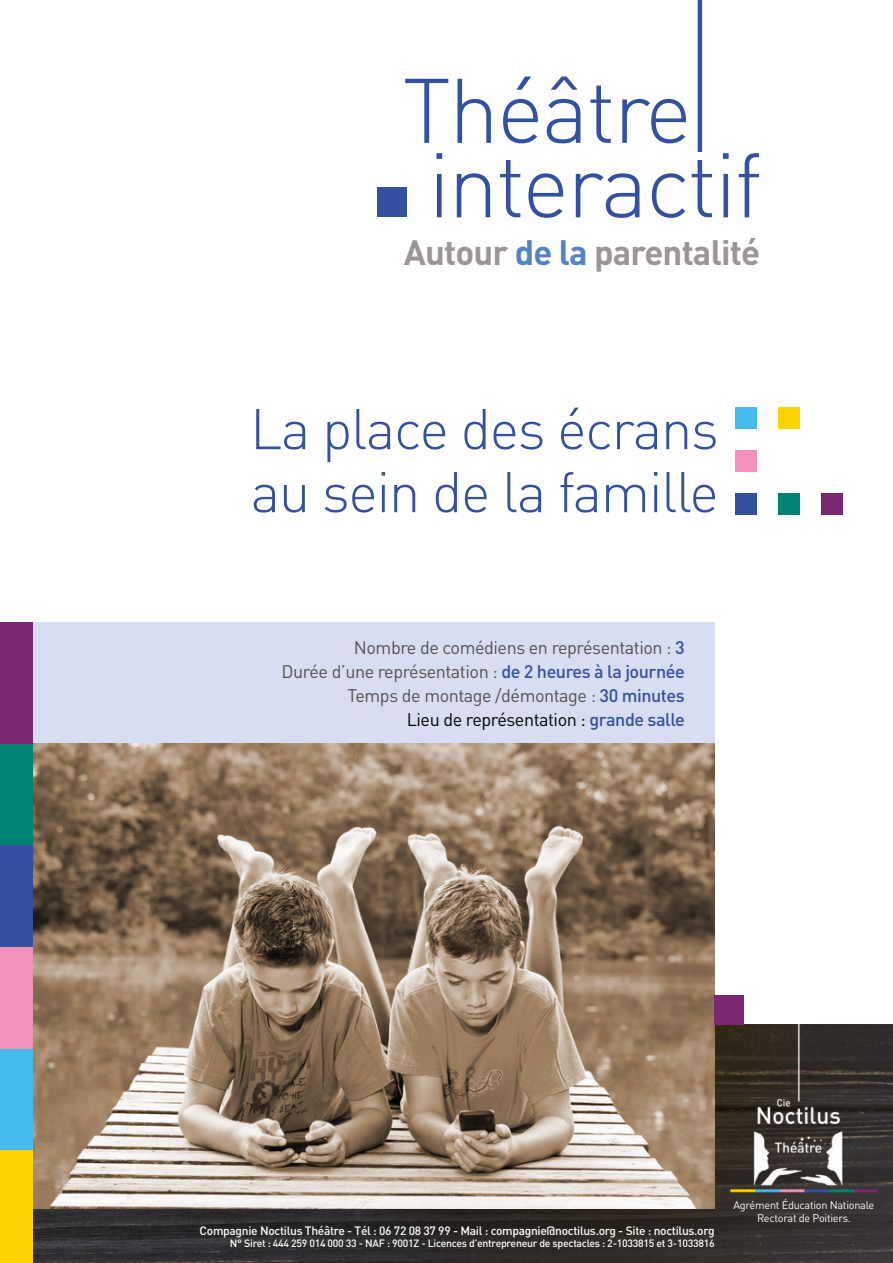
<style>
.page{position:relative;width:893px;height:1263px;background:#fff}
.page>*{position:absolute;margin:0;border:0;box-sizing:border-box;transform-origin:0 0}
.t1{font:300 90px/74.4px "DIN";letter-spacing:-.025em;color:#34519f}
.t2{font:300 56.4px/63px "DIN";letter-spacing:-.025em;color:#34519f}
.t3{font:700 34.8px "DIN";letter-spacing:-.025em;color:#9b9695}
.t4{font:18px/24px "DIN";letter-spacing:-.025em;color:#554f50;text-align:right}
.t5{font:500 12px "DIN";letter-spacing:-.025em;color:#fff}
.t6{font:10.95px/13.2px "DIN";letter-spacing:-.025em;color:#fff;text-align:center}
.t7{font:500 10.5px "DIN";letter-spacing:-.025em;color:#fff}
.s1{color:#5284c4}
.s2{font-weight:500;color:#34519f}
.s3{color:#000}
</style>
<div class="page">
<div style="left:0;top:622px;width:715px;height:121px;background:#d8def2"></div>
<img style="left:33px;top:1025px;width:860px;height:238px">
<img style="left:33px;top:743px;width:682px;height:466px">
<div style="left:0;top:743px;width:33px;height:102px;background:#008270"></div>
<div style="left:0;top:845px;width:33px;height:102px;background:#34519f"></div>
<div style="left:0;top:947px;width:33px;height:102px;background:#f191bc"></div>
<div style="left:0;top:1049px;width:33px;height:101px;background:#47baec"></div>
<div style="left:0;top:1150px;width:33px;height:113px;background:#ffd300"></div>
<div style="left:0;top:622px;width:33px;height:121px;background:#7a2872"></div>
<div style="left:778px;top:407px;width:22px;height:22px;background:#ffd300"></div>
<div style="left:736px;top:407px;width:21px;height:22px;background:#47baec"></div>
<div style="left:736px;top:450px;width:21px;height:21px;background:#f191bc"></div>
<div style="left:736px;top:493px;width:21px;height:21px;background:#34519f"></div>
<div style="left:778px;top:493px;width:22px;height:21px;background:#008270"></div>
<div style="left:821px;top:493px;width:21px;height:21px;background:#7a2872"></div>
<div style="left:377px;top:187px;width:30px;height:30px;background:#34519f"></div>
<div style="left:715px;top:995px;width:29px;height:30px;background:#7a2872"></div>
<hr style="left:698px;top:0;width:4px;height:152px;background:#34519f">
<h1 class="t1" style="left:402px;top:72px;width:361px">Théâtre interactif</h1>
<h3 class="t3" style="left:404px;top:230px;width:358px">Autour <span class="s1">de la</span> parentalité</h3>
<h2 class="t2" style="left:250px;top:397px;width:470px">La place des écrans au sein de la famille</h2>
<p class="t4" style="left:282px;top:635px;width:405px">Nombre de comédiens en représentation : <span class="s2">3<br></span>Durée d’une représentation : <span class="s2">de 2 heures à la journée </span>Temps de montage /démontage : <span class="s2">30 minutes<br></span><span class="s3">Lieu de représentation :</span> <span class="s2">grande salle</span></p>
<p class="t5" style="left:200px;top:1222px;width:516px">Compagnie Noctilus Théâtre - Tél : 06 72 08 37 99 - Mail : compagnie@noctilus.org - Site : noctilus.org</p>
<p class="t7" style="left:230px;top:1237px;width:486px">N° Siret : 444 259 014 000 33 - NAF : 9001Z - Licences d’entrepreneur de spectacles : 2-1033815 et 3-1033816</p>
<p class="t6" style="left:733px;top:1198px;width:142px">Agrément Éducation Nationale<br>Rectorat de Poitiers.</p>
</div>
